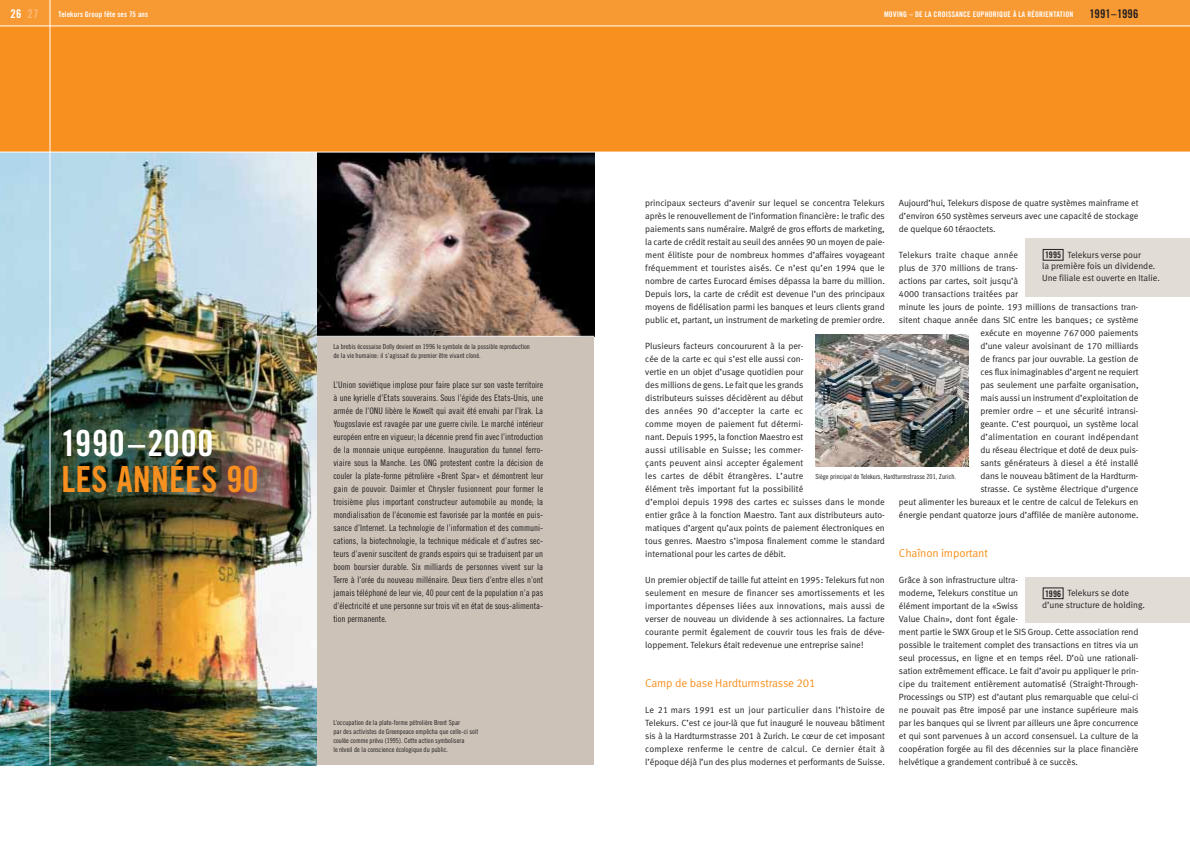
<style>
.page{position:relative;width:1190px;height:841px;background:#fff}
.page>*{position:absolute;margin:0;border:0;box-sizing:border-box;transform-origin:0 0}
.t1{font:36px "Trade Gothic Bold Cond Twenty";letter-spacing:.005em;color:#f7901e}
.t2{font:36px "Trade Gothic Bold Cond Twenty";letter-spacing:.02em;color:#fff}
.t3{font:12px "Trade Gothic Bold Cond Twenty";letter-spacing:.015em;color:#231f20}
.t4{font:12px "Trade Gothic Bold Cond Twenty";color:#fff}
.t5{font:11.5px "Meta Normal LF";letter-spacing:-.01em;color:#f7901e}
.t6{font:9px/13px "Meta Normal LF";letter-spacing:-.005em;color:#231f20;text-align:justify}
.t7{font:9px/13px "Trade Gothic Cond Eighteen";color:#231f20;text-align:justify}
.t8{font:9px "Meta Normal LF";letter-spacing:.015em;color:#231f20}
.t9{font:9px "Trade Gothic Bold Cond Twenty";letter-spacing:.02em;color:#231f20}
.t10{font:7.8px "Trade Gothic Bold Cond Twenty";letter-spacing:.025em;color:#fff}
.t11{font:7px/9px "Trade Gothic Cond Eighteen";color:#231f20}
.s1{color:#fcb975}
</style>
<div class="page">
<div style="left:316px;top:336px;width:278px;height:429px;background:#ccc2b7"></div>
<img style="left:316px;top:153px;width:278px;height:183px">
<img style="left:0;top:153px;width:316px;height:612px">
<div style="left:0;top:26px;width:1190px;height:126px;background:#f7901e"></div>
<div style="left:0;top:0;width:1190px;height:26px;background:#f89a33"></div>
<hr style="left:0;top:26px;width:1190px;height:1px;background:#fff">
<hr style="left:50px;top:0;width:1px;height:765px;background:#fff">
<img style="left:815px;top:334px;width:153px;height:133px">
<div style="left:1025px;top:239px;width:165px;height:58px;background:#e2dcd6"></div>
<div style="left:1043px;top:249px;width:20px;height:11px;border:1px solid #231f20"></div>
<div style="left:1025px;top:577px;width:165px;height:46px;background:#e2dcd6"></div>
<div style="left:1043px;top:588px;width:20px;height:11px;border:1px solid #231f20"></div>
<hr style="left:316px;top:336px;width:278px;height:1px;background:#fff">
<h2 class="t4" style="left:11px;top:9px;width:29px">26 <span class="s1">27</span></h2>
<p class="t10" style="left:59px;top:12px;width:91px">Telekurs Group fête ses 75 ans</p>
<p class="t10" style="left:884px;top:12px;width:191px">MOVING – DE LA CROISSANCE EUPHORIQUE À LA RÉORIENTATION</p>
<h2 class="t3" style="left:1090px;top:9px;width:51px">1991–1996</h2>
<h1 class="t2" style="left:61px;top:430px;width:154px">1990–2000</h1>
<h1 class="t1" style="left:61px;top:466px;width:199px">LES ANNÉES 90</h1>
<p class="t11" style="left:333px;top:343px;width:198px">La brebis écossaise Dolly devient en 1996 le symbole de la possible reproduction de la vie humaine: il s’agissait du premier être vivant cloné.</p>
<p class="t7" style="left:333px;top:379px;width:211px">L’Union soviétique implose pour faire place sur son vaste territoire à une kyrielle d’Etats souverains. Sous l’égide des Etats-Unis, une armée de l’ONU libère le Koweït qui avait été envahi par l’Irak. La Yougoslavie est ravagée par une guerre civile. Le marché intérieur européen entre en vigueur; la décennie prend fin avec l’introduction de la monnaie unique européenne. Inauguration du tunnel ferro&shy;viaire sous la Manche. Les ONG protestent contre la décision de couler la plate-forme pétrolière «Brent Spar» et démontrent leur gain de pouvoir. Daimler et Chrysler fusionnent pour former le troisième plus important constructeur automobile au monde; la mondialisation de l’économie est favorisée par la montée en puis&shy;sance d’Internet. La technologie de l’information et des communi&shy;cations, la biotechnologie, la technique médicale et d’autres sec&shy;teurs d’avenir suscitent de grands espoirs qui se traduisent par un boom boursier durable. Six milliards de personnes vivent sur la Terre à l’orée du nouveau millénaire. Deux tiers d’entre elles n’ont jamais téléphoné de leur vie, 40 pour cent de la population n’a pas d’électricité et une personne sur trois vit en état de sous-alimenta&shy;tion permanente.</p>
<p class="t11" style="left:333px;top:718px;width:146px">L’occupation de la plate-forme pétrolière Brent Spar<br>par des activistes de Greenpeace empêcha que celle-ci soit coulée comme prévu (1995). Cette action symbolisera<br>le réveil de la conscience écologique du public.</p>
<p class="t6" style="left:899px;top:197px;width:241px">Aujourd’hui, Telekurs dispose de quatre systèmes mainframe et d’environ 650 systèmes serveurs avec une capacité de stockage de quelque 60 téraoctets.</p>
<p class="t8" style="left:899px;top:251px;width:121px">Telekurs traite chaque année</p>
<p class="t6" style="left:899px;top:262px;width:121px">plus de 370 millions de trans-</p>
<p class="t6" style="left:899px;top:275px;width:121px">actions par cartes, soit jusqu’à</p>
<p class="t6" style="left:899px;top:288px;width:121px">4000 transactions traitées par</p>
<p class="t6" style="left:899px;top:301px;width:241px">minute les jours de pointe. 193 millions de transactions tran-</p>
<p class="t6" style="left:899px;top:314px;width:241px">sitent chaque année dans SIC entre les banques; ce système</p>
<p class="t6" style="left:980px;top:327px;width:160px">exécute en moyenne 767000 paiements</p>
<p class="t6" style="left:980px;top:340px;width:160px">d’une valeur avoisinant de 170 milliards</p>
<p class="t6" style="left:980px;top:353px;width:160px">de francs par jour ouvrable. La gestion de</p>
<p class="t6" style="left:980px;top:366px;width:160px">ces flux inimaginables d’argent ne requiert</p>
<p class="t6" style="left:980px;top:379px;width:160px">pas seulement une parfaite organisation,</p>
<p class="t6" style="left:980px;top:392px;width:160px">mais aussi un instrument d’exploitation de</p>
<p class="t6" style="left:980px;top:405px;width:160px">premier ordre – et une sécurité intransi-</p>
<p class="t6" style="left:980px;top:418px;width:160px">geante. C’est pourquoi, un système local</p>
<p class="t8" style="left:980px;top:433px;width:160px">d’alimentation en courant indépendant</p>
<p class="t6" style="left:980px;top:444px;width:160px">du réseau électrique et doté de deux puis-</p>
<p class="t6" style="left:980px;top:457px;width:160px">sants générateurs à diesel a été installé</p>
<p class="t6" style="left:980px;top:470px;width:160px">dans le nouveau bâtiment de la Hardturm-</p>
<p class="t6" style="left:980px;top:483px;width:160px">strasse. Ce système électrique d’urgence</p>
<p class="t6" style="left:899px;top:496px;width:241px">peut alimenter les bureaux et le centre de calcul de Telekurs en</p>
<p class="t6" style="left:899px;top:509px;width:241px">énergie pendant quatorze jours d’affilée de manière autonome.</p>
<p class="t5" style="left:899px;top:549px;width:90px">Chaînon important</p>
<p class="t6" style="left:899px;top:574px;width:241px;text-align:left">Grâce à son infrastructure ultra-<br>moderne, Telekurs constitue un<br>élément important de la «Swiss<br>Value Chain», dont font égale-<br>ment partie le SWX Group et le SIS Group. Cette association rend possible le traitement complet des transactions en titres via un seul processus, en ligne et en temps réel. D’où une rationali&shy;sation extrêmement efficace. Le fait d’avoir pu appliquer le prin&shy;cipe du traitement entièrement automatisé (Straight-Through-Processings ou STP) est d’autant plus remarquable que celui-ci ne pouvait pas être imposé par une instance supérieure mais par les banques qui se livrent par ailleurs une âpre concurrence et qui sont parvenues à un accord consensuel. La culture de la coopération forgée au fil des décennies sur la place financière helvétique a grandement contribué à ce succès.</p>
<p class="t6" style="left:645px;top:197px;width:241px">principaux secteurs d’avenir sur lequel se concentra Telekurs après le renouvellement de l’information financière: le trafic des paiements sans numéraire. Malgré de gros efforts de marketing, la carte de crédit restait au seuil des années 90 un moyen de paie&shy;ment élitiste pour de nombreux hommes d’affaires voyageant fréquemment et touristes aisés. Ce n’est qu’en 1994 que le nombre de cartes Eurocard émises dépassa la barre du million.<br>Depuis lors, la carte de crédit est devenue l’un des principaux moyens de fidélisation parmi les banques et leurs clients grand public et, partant, un instrument de marketing de premier ordre.</p>
<p class="t6" style="left:645px;top:340px;width:241px;text-align:left">Plusieurs facteurs concoururent à la per-<br>cée de la carte ec qui s’est elle aussi con-<br>vertie en un objet d’usage quotidien pour<br>des millions de gens. Le fait que les grands<br>distributeurs suisses décidèrent au début<br>des années 90 d’accepter la carte ec<br>comme moyen de paiement fut détermi-<br>nant. Depuis 1995, la fonction Maestro est<br>aussi utilisable en Suisse; les commer-<br>çants peuvent ainsi accepter également<br>les cartes de débit étrangères. L’autre<br>élément très important fut la possibilité<br>d’emploi depuis 1998 des cartes ec suisses dans le monde entier grâce à la fonction Maestro. Tant aux distributeurs auto&shy;matiques d’argent qu’aux points de paiement électroniques en tous genres. Maestro s’imposa finalement comme le standard international pour les cartes de débit.</p>
<p class="t6" style="left:645px;top:574px;width:241px">Un premier objectif de taille fut atteint en 1995: Telekurs fut non seulement en mesure de financer ses amortissements et les importantes dépenses liées aux innovations, mais aussi de verser de nouveau un dividende à ses actionnaires. La facture courante permit également de couvrir tous les frais de déve&shy;loppement. Telekurs était redevenue une entreprise saine!</p>
<p class="t5" style="left:645px;top:679px;width:172px">Camp de base Hardturmstrasse 201</p>
<p class="t6" style="left:645px;top:704px;width:241px">Le 21 mars 1991 est un jour particulier dans l’histoire de Telekurs. C’est ce jour-là que fut inauguré le nouveau bâtiment sis à la Hardturmstrasse 201 à Zurich. Le cœur de cet imposant complexe renferme le centre de calcul. Ce dernier était à l’époque déjà l’un des plus modernes et performants de Suisse.</p>
<p class="t6" style="left:1042px;top:250px;width:119px;line-height:11.5px;text-align:left;text-indent:25px">Telekurs verse pour<br>la première fois un dividende.<br>Une filiale est ouverte en Italie.</p>
<p class="t9" style="left:1045px;top:252px;width:18px">1995</p>
<p class="t11" style="left:815px;top:472px;width:142px">Siège principal de Telekurs, Hardturmstrasse 201, Zurich.</p>
<p class="t6" style="left:1042px;top:588px;width:104px;line-height:11.5px;text-indent:25px">Telekurs se dote d’une structure de holding.</p>
<p class="t9" style="left:1045px;top:590px;width:18px">1996</p>
</div>
